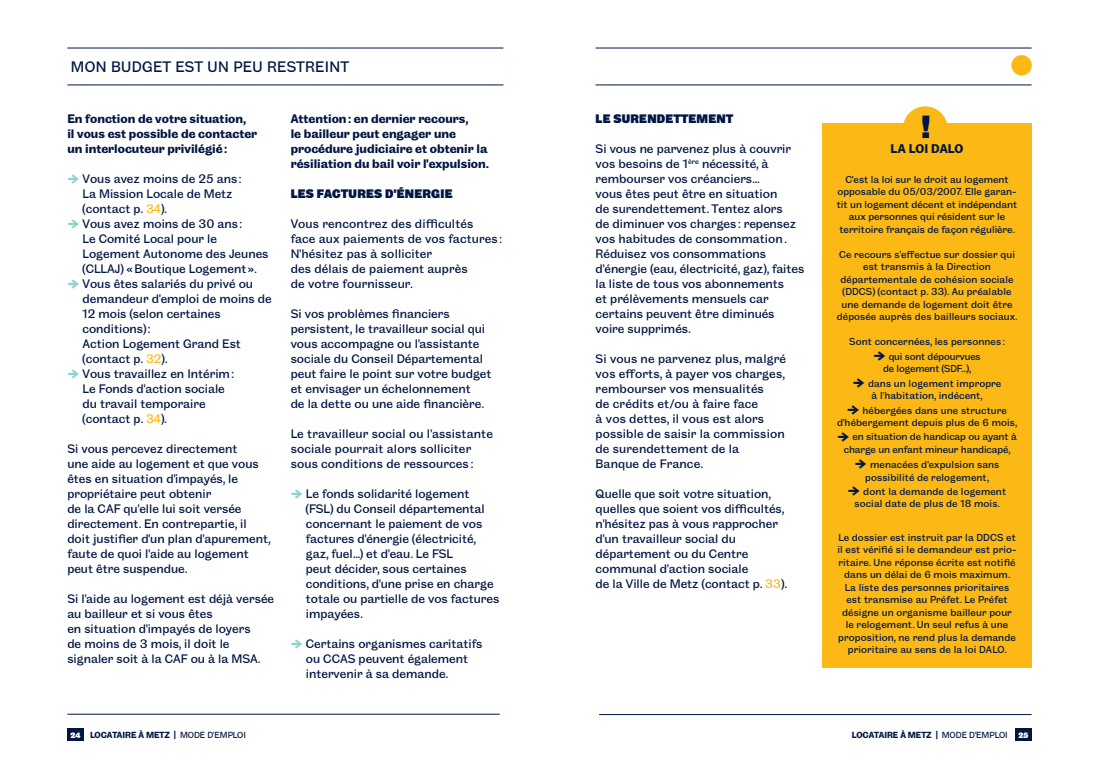
<style>
.page{position:relative;width:1099px;height:780px;background:#fff}
.page>*{position:absolute;margin:0;border:0;box-sizing:border-box;transform-origin:0 0}
.t1{font:15px "Grotesque 6";letter-spacing:.025em;color:#001643}
.t2{font:700 12.5px "Grotesque 6";letter-spacing:.01em;color:#001643}
.t3{font:12.25px/15px "Grotesque 6";color:#001643}
.t4{font:700 12.25px/15px "Grotesque 6";color:#001643}
.t5{font:900 12.25px "Grotesque 6";letter-spacing:.025em;color:#001643}
.t6{font:10px/12.5px "Grotesque 6";letter-spacing:.01em;color:#001643;text-align:center}
.t7{font:10px/15px "Grotesque 6";letter-spacing:-.01em;color:#001643;text-align:center}
.t8{font:700 8.75px "Grotesque 6";color:#001643}
.s1{font-weight:700;font-size:15px;color:#8dd2cd}
.s2{color:#fcb814}
.s3{font-weight:700;font-size:15px}
.s4{font-weight:900;font-size:7.5px;color:#fff}
.s5{font-weight:400}
</style>
<div class="page">
<hr style="left:67px;top:48px;width:436px;height:1px;background:#001643">
<hr style="left:595px;top:48px;width:436px;height:1px;background:#001643">
<hr style="left:67px;top:85px;width:436px;height:1px;background:#001643">
<hr style="left:595px;top:85px;width:436px;height:1px;background:#001643">
<div style="left:67px;top:728px;width:17px;height:13px;background:#001643"></div>
<div style="left:1015px;top:728px;width:16px;height:13px;background:#001643"></div>
<hr style="left:67px;top:714px;width:433px;height:1px;background:#001643">
<hr style="left:599px;top:714px;width:432px;height:1px;background:#001643">
<div style="left:902px;top:106px;width:45px;height:45px;background:#fcb814;border-radius:50%"></div>
<div style="left:822px;top:123px;width:209px;height:544px;background:#fcb814"></div>
<div style="left:1011px;top:55px;width:20px;height:20px;background:#fcb814;border-radius:50%"></div>
<p class="t1" style="left:71px;top:58px;width:279px">MON BUDGET EST UN PEU RESTREINT</p>
<p class="t4" style="left:67px;top:110px;width:191px">En fonction de votre situation,<br>il vous est possible de contacter un interlocuteur privilégié:</p>
<p class="t3" style="left:67px;top:171px;width:176px"><span class="s1">--&gt;</span> Vous avez moins de 25 ans:</p>
<p class="t3" style="left:82px;top:186px;width:152px">La Mission Locale de Metz</p>
<p class="t3" style="left:82px;top:201px;width:86px">(contact p. <span class="s2">34</span>).</p>
<p class="t3" style="left:67px;top:216px;width:176px"><span class="s1">--&gt;</span> Vous avez moins de 30 ans:</p>
<p class="t3" style="left:82px;top:231px;width:136px">Le Comité Local pour le</p>
<p class="t3" style="left:82px;top:246px;width:187px">Logement Autonome des Jeunes</p>
<p class="t3" style="left:82px;top:261px;width:175px">(CLLAJ) «Boutique Logement ».</p>
<p class="t3" style="left:67px;top:276px;width:187px"><span class="s1">--&gt;</span> Vous êtes salariés du privé ou</p>
<p class="t3" style="left:82px;top:291px;width:191px">demandeur d’emploi de moins de</p>
<p class="t3" style="left:82px;top:306px;width:140px">12 mois (selon certaines</p>
<p class="t3" style="left:82px;top:321px;width:70px">conditions):</p>
<p class="t3" style="left:82px;top:336px;width:160px">Action Logement Grand Est</p>
<p class="t3" style="left:82px;top:351px;width:86px">(contact p. <span class="s2">32</span>).</p>
<p class="t3" style="left:67px;top:366px;width:168px"><span class="s1">--&gt;</span> Vous travaillez en Intérim:</p>
<p class="t3" style="left:82px;top:381px;width:144px">Le Fonds d’action sociale</p>
<p class="t3" style="left:82px;top:396px;width:125px">du travail temporaire</p>
<p class="t3" style="left:82px;top:411px;width:86px">(contact p. <span class="s2">34</span>).</p>
<p class="t3" style="left:67px;top:441px;width:204px">Si vous percevez directement<br>une aide au logement et que vous êtes en situation d’impayés, le propriétaire peut obtenir<br>de la CAF qu’elle lui soit versée directement. En contrepartie, il doit justifier d’un plan d’apurement, faute de quoi l’aide au logement peut être suspendue.</p>
<p class="t3" style="left:67px;top:591px;width:208px">Si l’aide au logement est déjà versée au bailleur et si vous êtes<br>en situation d’impayés de loyers<br>de moins de 3 mois, il doit le signaler soit à la CAF ou à la MSA.</p>
<p class="t4" style="left:291px;top:110px;width:200px">Attention: en dernier recours,<br>le bailleur peut engager une procédure judiciaire et obtenir la résiliation du bail voir l’expulsion.</p>
<p class="t5" style="left:291px;top:186px;width:163px">LES FACTURES D’ÉNERGIE</p>
<p class="t3" style="left:291px;top:216px;width:213px">Vous rencontrez des difficultés<br>face aux paiements de vos factures :<br>N’hésitez pas à solliciter<br>des délais de paiement auprès<br>de votre fournisseur.</p>
<p class="t3" style="left:291px;top:306px;width:202px">Si vos problèmes financiers persistent, le travailleur social qui vous accompagne ou l’assistante sociale du Conseil Départemental peut faire le point sur votre budget et envisager un échelonnement<br>de la dette ou une aide financière.</p>
<p class="t3" style="left:291px;top:426px;width:204px">Le travailleur social ou l’assistante sociale pourrait alors solliciter sous conditions de ressources :</p>
<p class="t3" style="left:306px;top:486px;width:195px;text-indent:-15px"><span class="s1">--&gt;</span> Le fonds solidarité logement (FSL) du Conseil départemental concernant le paiement de vos factures d’énergie (électricité, gaz, fuel…) et d’eau. Le FSL<br>peut décider, sous certaines conditions, d’une prise en charge totale ou partielle de vos factures impayées.</p>
<p class="t3" style="left:306px;top:636px;width:178px;text-indent:-15px"><span class="s1">--&gt;</span> Certains organismes caritatifs ou CCAS peuvent également intervenir à sa demande.</p>
<p class="t5" style="left:595px;top:111px;width:139px">LE SURENDETTEMENT</p>
<p class="t3" style="left:595px;top:141px;width:210px">Si vous ne parvenez plus à couvrir vos besoins de 1<sup>ère</sup> nécessité, à rembourser vos créanciers…<br>vous êtes peut être en situation<br>de surendettement. Tentez alors<br>de diminuer vos charges: repensez vos habitudes de consommation.<br>Réduisez vos consommations d’énergie (eau, électricité, gaz), faites la liste de tous vos abonnements<br>et prélèvements mensuels car certains peuvent être diminués voire supprimés.</p>
<p class="t3" style="left:595px;top:351px;width:192px">Si vous ne parvenez plus, malgré vos efforts, à payer vos charges, rembourser vos mensualités<br>de crédits et/ou à faire face<br>à vos dettes, il vous est alors possible de saisir la commission de surendettement de la<br>Banque de France.</p>
<p class="t3" style="left:595px;top:486px;width:193px">Quelle que soit votre situation, quelles que soient vos difficultés, n’hésitez pas à vous rapprocher d’un travailleur social du département ou du Centre communal d’action sociale<br>de la Ville de Metz (contact p. <span class="s2">33</span>).</p>
<p class="t2" style="left:890px;top:139px;width:74px">LA LOI DALO</p>
<p class="t6" style="left:836px;top:173px;width:182px">C’est la loi sur le droit au logement opposable du 05/03/2007. Elle garan&shy;tit un logement décent et indépendant aux personnes qui résident sur le territoire français de façon régulière.</p>
<p class="t6" style="left:836px;top:248px;width:182px">Ce recours s’effectue sur dossier qui est transmis à la Direction départementale de cohésion sociale (DDCS) (contact p. 33). Au préalable une demande de logement doit être déposée auprès des bailleurs sociaux.</p>
<p class="t6" style="left:849px;top:335px;width:157px;line-height:14.4px">Sont concernées, les personnes : <span class="s3">--&gt;</span> qui sont dépourvues</p>
<p class="t6" style="left:852px;top:361px;width:150px;line-height:14.4px">de logement (SDF…),<br><span class="s3">--&gt;</span> dans un logement impropre</p>
<p class="t6" style="left:847px;top:388px;width:161px;line-height:14.4px">à l’habitation, indécent,<br><span class="s3">--&gt;</span> hébergées dans une structure</p>
<p class="t6" style="left:837px;top:415px;width:181px;line-height:14.4px;text-align:left">d’hébergement depuis plus de 6 mois, <span class="s3">--&gt;</span> en situation de handicap ou ayant à</p>
<p class="t7" style="left:843px;top:442px;width:168px">charge un enfant mineur handicapé, <span class="s3">--&gt;</span> menacées d’expulsion sans</p>
<p class="t6" style="left:848px;top:470px;width:160px;line-height:14.4px">possibilité de relogement,<br><span class="s3">--&gt;</span> dont la demande de logement</p>
<p class="t6" style="left:854px;top:497px;width:146px">social date de plus de 18 mois.</p>
<p class="t6" style="left:837px;top:531px;width:181px">Le dossier est instruit par la DDCS et il est vérifié si le demandeur est prio&shy;ritaire. Une réponse écrite est notifié dans un délai de 6 mois maximum.<br>La liste des personnes prioritaires est transmise au Préfet. Le Préfet désigne un organisme bailleur pour le relogement. Un seul refus à une proposition, ne rend plus la demande prioritaire au sens de la loi DALO.</p>
<p class="t8" style="left:70px;top:728px;width:177px"><span class="s4">24</span> LOCATAIRE À METZ | <span class="s5">MODE D’EMPLOI</span></p>
<p class="t8" style="left:851px;top:728px;width:178px">LOCATAIRE À METZ | <span class="s5">MODE D’EMPLOI</span> <span class="s4">25</span></p>
</div>
